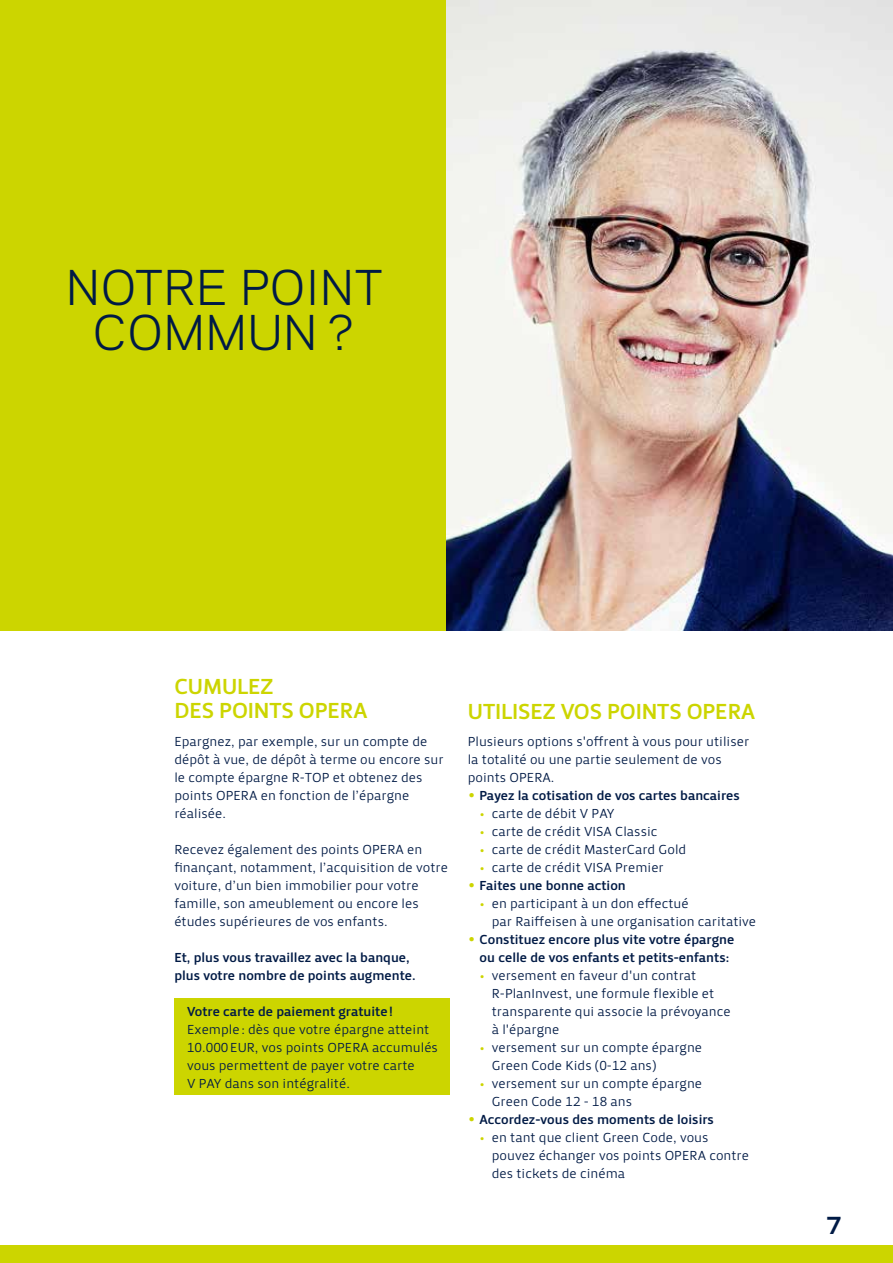
<style>
.page{position:relative;width:893px;height:1263px;background:#fff}
.page>*{position:absolute;margin:0;border:0;box-sizing:border-box;transform-origin:0 0}
.t1{font:45px/45px "Galaxie Polaris";letter-spacing:.02em;color:#001a45;text-align:center}
.t2{font:22.5px/24px "Priva Three Pro";letter-spacing:-.005em;color:#ccd500}
.t3{font:700 22.5px "Galaxie Polaris";color:#001a45}
.t4{font:13.5px/18px "Priva One Pro";color:#001a45}
.t5{font:13.5px/18px "Priva Three Pro";color:#001a45;text-align:center}
.s1{font-family:"Priva One Pro";font-size:19.5px;color:#ccd500}
.s2{color:#ccd500}
</style>
<div class="page">
<div style="left:174px;top:998px;width:276px;height:97px;background:#ccd500"></div>
<div style="left:0;top:1246px;width:893px;height:17px;background:#ccd500"></div>
<div style="left:0;top:0;width:446px;height:631px;background:#ccd500"></div>
<img style="left:446px;top:0;width:447px;height:631px">
<h1 class="t1" style="left:66px;top:263px;width:318px">NOTRE POINT<br>COMMUN ?</h1>
<h2 class="t2" style="left:174px;top:674px;width:194px">CUMULEZ<br>DES POINTS OPERA</h2>
<p class="t4" style="left:174px;top:732px;width:271px">Epargnez, par exemple, sur un compte de dépôt à vue, de dépôt à terme ou encore sur le compte épargne R-TOP et obtenez des points OPERA en fonction de l’épargne réalisée.</p>
<p class="t4" style="left:174px;top:840px;width:275px">Recevez également des points OPERA en finançant, notamment, l’acquisition de votre voiture, d’un bien immobilier pour votre famille, son ameublement ou encore les études supérieures de vos enfants.</p>
<p class="t5" style="left:174px;top:948px;width:243px;text-align:left">Et, plus vous travaillez avec la banque, plus votre nombre de points augmente.</p>
<p class="t5" style="left:187px;top:1002px;width:208px">Votre carte de paiement gratuite!</p>
<p class="t4" style="left:187px;top:1020px;width:252px">Exemple: dès que votre épargne atteint 10.000EUR, vos points OPERA accumulés vous permettent de payer votre carte<br>V PAY dans son intégralité.</p>
<h2 class="t2" style="left:468px;top:699px;width:289px">UTILISEZ VOS POINTS OPERA</h2>
<p class="t4" style="left:468px;top:732px;width:283px">Plusieurs options s'offrent à vous pour utiliser la totalité ou une partie seulement de vos points OPERA.</p>
<p class="t5" style="left:468px;top:786px;width:274px"><span class="s1">•</span> Payez la cotisation de vos cartes bancaires</p>
<p class="t4" style="left:480px;top:804px;width:136px"><span class="s2">•</span> carte de débit V PAY</p>
<p class="t4" style="left:480px;top:822px;width:179px"><span class="s2">•</span> carte de crédit VISA Classic</p>
<p class="t4" style="left:480px;top:840px;width:208px"><span class="s2">•</span> carte de crédit MasterCard Gold</p>
<p class="t4" style="left:480px;top:858px;width:186px"><span class="s2">•</span> carte de crédit VISA Premier</p>
<p class="t5" style="left:468px;top:876px;width:160px"><span class="s1">•</span> Faites une bonne action</p>
<p class="t4" style="left:492px;top:894px;width:266px;text-indent:-12px"><span class="s2">•</span> en participant à un don effectué<br>par Raiffeisen à une organisation caritative</p>
<p class="t5" style="left:468px;top:930px;width:268px"><span class="s1">•</span> Constituez encore plus vite votre épargne ou celle de vos enfants et petits-enfants:</p>
<p class="t4" style="left:492px;top:966px;width:240px;text-indent:-12px"><span class="s2">•</span> versement en faveur d'un contrat<br>R-PlanInvest, une formule flexible et transparente qui associe la prévoyance à l'épargne</p>
<p class="t4" style="left:492px;top:1038px;width:212px;text-indent:-12px"><span class="s2">•</span> versement sur un compte épargne<br>Green Code Kids (0-12 ans)</p>
<p class="t4" style="left:492px;top:1074px;width:212px;text-indent:-12px"><span class="s2">•</span> versement sur un compte épargne<br>Green Code 12 - 18 ans</p>
<p class="t5" style="left:468px;top:1110px;width:248px"><span class="s1">•</span> Accordez-vous des moments de loisirs</p>
<p class="t4" style="left:492px;top:1128px;width:259px;text-indent:-12px"><span class="s2">•</span> en tant que client Green Code, vous pouvez échanger vos points OPERA contre des tickets de cinéma</p>
<h2 class="t3" style="left:826px;top:1208px;width:17px">7</h2>
</div>
